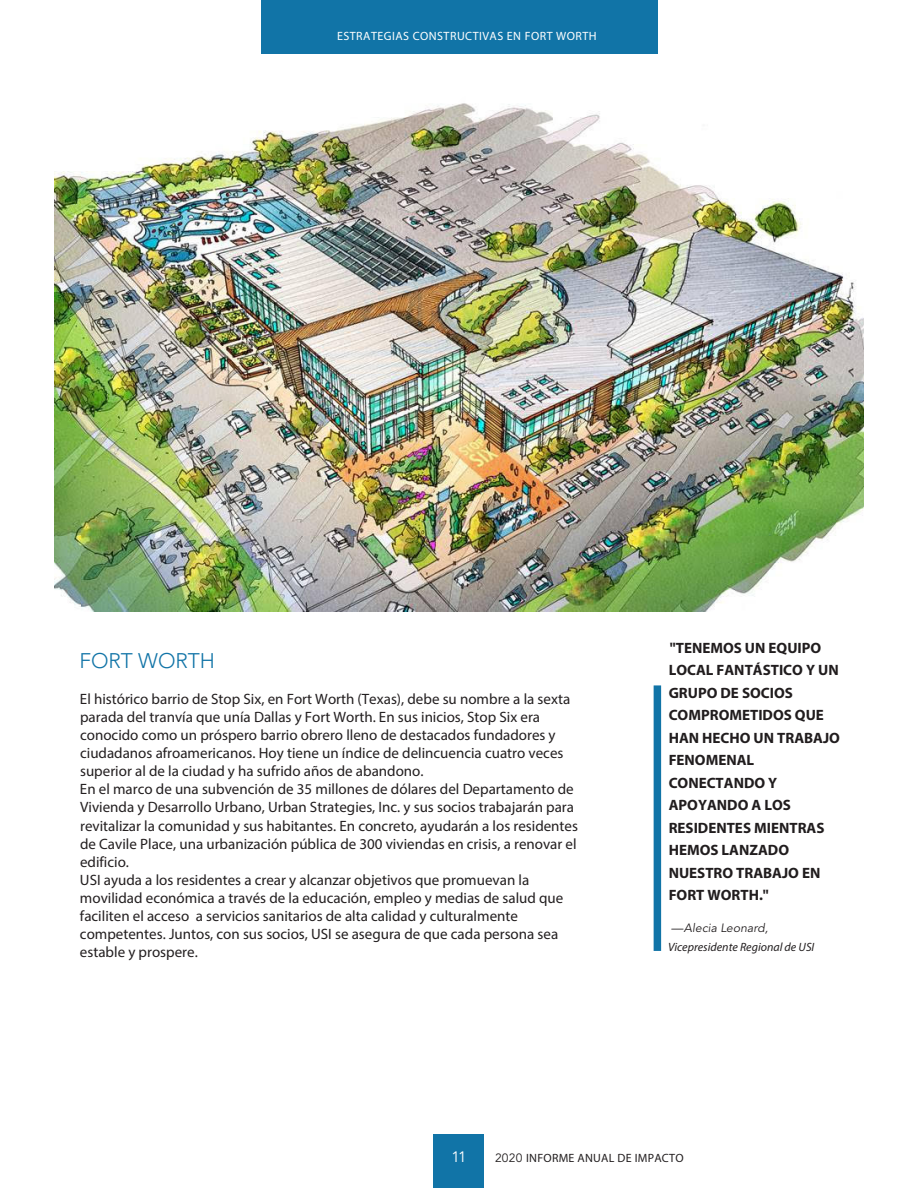
<style>
.page{position:relative;width:918px;height:1188px;background:#fff}
.page>*{position:absolute;margin:0;border:0;box-sizing:border-box;transform-origin:0 0}
.Body_Copy{font:300 21px "Avenir LT Std";letter-spacing:-.005em;color:#1174a7}
.Body_Copy-2{font:15px/18px "Myriad Pro";color:#231f20}
.Call_out_Quote{font:700 15px/22.5px "Myriad Pro";color:#211d1e}
.t1{font:15px "Avenir LT Std";color:#fff}
.Text{font:italic 12px/19.4px "Myriad Pro";color:#231f20}
.Body_Copy-3{font:12px "Myriad Pro";letter-spacing:.04em;color:#fff}
.t2{font:12px "Myriad Pro";letter-spacing:.02em;color:#231f20}
.s1{font-family:"Avenir LT Std"}
</style>
<div class="page">
<div style="left:434px;top:1134px;width:50px;height:54px;background:#1174a7"></div>
<div style="left:261px;top:0;width:396px;height:54px;background:#1174a7"></div>
<img style="left:54px;top:103px;width:810px;height:508px">
<div style="left:654px;top:685px;width:7px;height:266px;background:#1174a7"></div>
<p class="Body_Copy-3" style="left:337px;top:29px;width:261px">ESTRATEGIAS CONSTRUCTIVAS EN FORT WORTH</p>
<p class="Body_Copy" style="left:79px;top:649px;width:137px">FORT WORTH</p>
<p class="Body_Copy-2" style="left:80px;top:690px;width:500px">El histórico barrio de Stop Six, en Fort Worth (Texas), debe su nombre a la sexta parada del tranvía que unía Dallas y Fort Worth. En sus inicios, Stop Six era conocido como un próspero barrio obrero lleno de destacados fundadores y ciudadanos afroamericanos. Hoy tiene un índice de delincuencia cuatro veces superior al de la ciudad y ha sufrido años de abandono.<br>En el marco de una subvención de 35 millones de dólares del Departamento de Vivienda y Desarrollo Urbano, Urban Strategies, Inc. y sus socios trabajarán para revitalizar la comunidad y sus habitantes. En concreto, ayudarán a los residentes de Cavile Place, una urbanización pública de 300 viviendas en crisis, a renovar el edificio.<br>USI ayuda a los residentes a crear y alcanzar objetivos que promuevan la movilidad económica a través de la educación, empleo y medias de salud que faciliten el acceso a servicios sanitarios de alta calidad y culturalmente competentes. Juntos, con sus socios, USI se asegura de que cada persona sea estable y prospere.</p>
<p class="Call_out_Quote" style="left:669px;top:636px;width:173px">"TENEMOS UN EQUIPO<br>LOCAL FANTÁSTICO Y UN<br>GRUPO DE SOCIOS<br>COMPROMETIDOS QUE<br>HAN HECHO UN TRABAJO<br>FENOMENAL<br>CONECTANDO Y<br>APOYANDO A LOS<br>RESIDENTES MIENTRAS<br>HEMOS LANZADO<br>NUESTRO TRABAJO EN<br>FORT WORTH."</p>
<p class="Text" style="left:668px;top:918px;width:148px"><span class="s1">—Alecia Leonard,<br></span>Vicepresidente Regional de USI</p>
<p class="t1" style="left:451px;top:1148px;width:17px">11</p>
<p class="t2" style="left:495px;top:1151px;width:190px"><span class="s1">2020</span> INFORME ANUAL DE IMPACTO</p>
</div>
